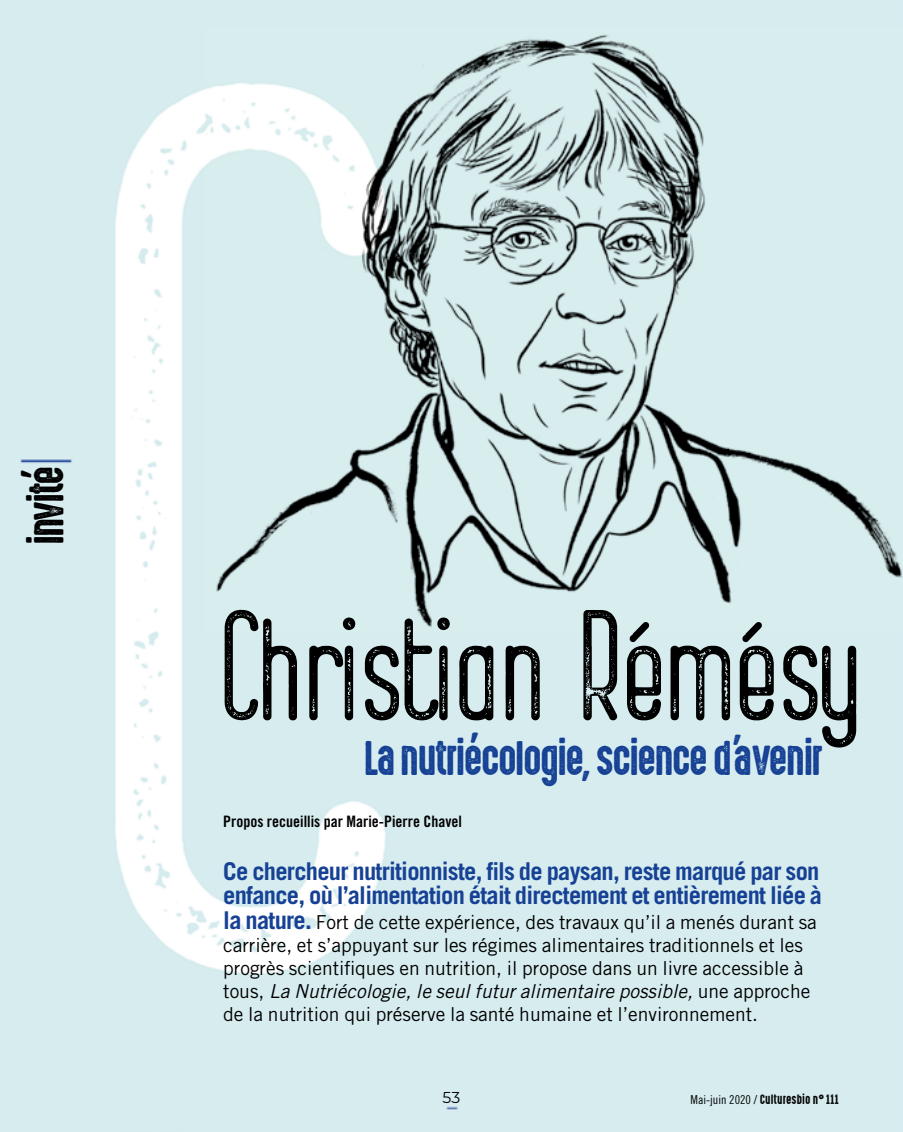
<style>
.page{position:relative;width:903px;height:1132px;background:#fff}
.page>*{position:absolute;margin:0;border:0;box-sizing:border-box;transform-origin:0 0}
.t1{font:136.5px "Bernound Rough";letter-spacing:-.05em;color:#000}
.t2{font:43.75px "High Voltage Rough";letter-spacing:-.05em;color:#164194}
.t3{font:43.75px "High Voltage Rough";letter-spacing:-.05em;color:#000}
.t4{font:700 24.5px/24.5px "Trade Gothic LT Std";letter-spacing:-.03em;color:#164194}
.t5{font:19.25px/23.1px "Trade Gothic LT Std";color:#000}
.t6{font:15.75px "Trade Gothic LT Std Bd Cn 20";color:#000}
.t7{font:15.75px "Montserrat";color:#000}
.t8{font:12.25px "High Voltage Rough";color:#000}
.s1{font-weight:700;font-size:24.5px;color:#164194}
.s2{font-style:italic}
.s3{font-family:"Trade Gothic LT Std Cn 18"}
</style>
<div class="page">
<img style="left:0;top:0;width:903px;height:1131px">
<h2 class="t3" style="left:23px;top:545px;width:81px;rotate:-90deg">invité</h2>
<h1 class="t1" style="left:216px;top:585px;width:649px">Christian Rèmèsy</h1>
<h2 class="t2" style="left:364px;top:733px;width:461px">La nutriécologie, science d'avenir</h2>
<p class="t6" style="left:223px;top:811px;width:240px">Propos recueillis par Marie-Pierre Chavel</p>
<p class="t4" style="left:223px;top:858px;width:600px">Ce chercheur nutritionniste, fils de paysan, reste marqué par son enfance, où l’alimentation était directement et entièrement liée à</p>
<p class="t5" style="left:223px;top:909px;width:595px"><span class="s1">la nature.</span> Fort de cette expérience, des travaux qu’il a menés durant sa carrière, et s’appuyant sur les régimes alimentaires traditionnels et les progrès scientifiques en nutrition, il propose dans un livre accessible à tous, <span class="s2">La Nutriécologie, le seul futur alimentaire possible,</span> une approche de la nutrition qui préserve la santé humaine et l’environnement.</p>
<p class="t7" style="left:443px;top:1086px;width:19px">53</p>
<p class="t8" style="left:690px;top:1091px;width:150px"><span class="s3">Mai-juin 2020 /</span> Culturesbio n° 111</p>
</div>
